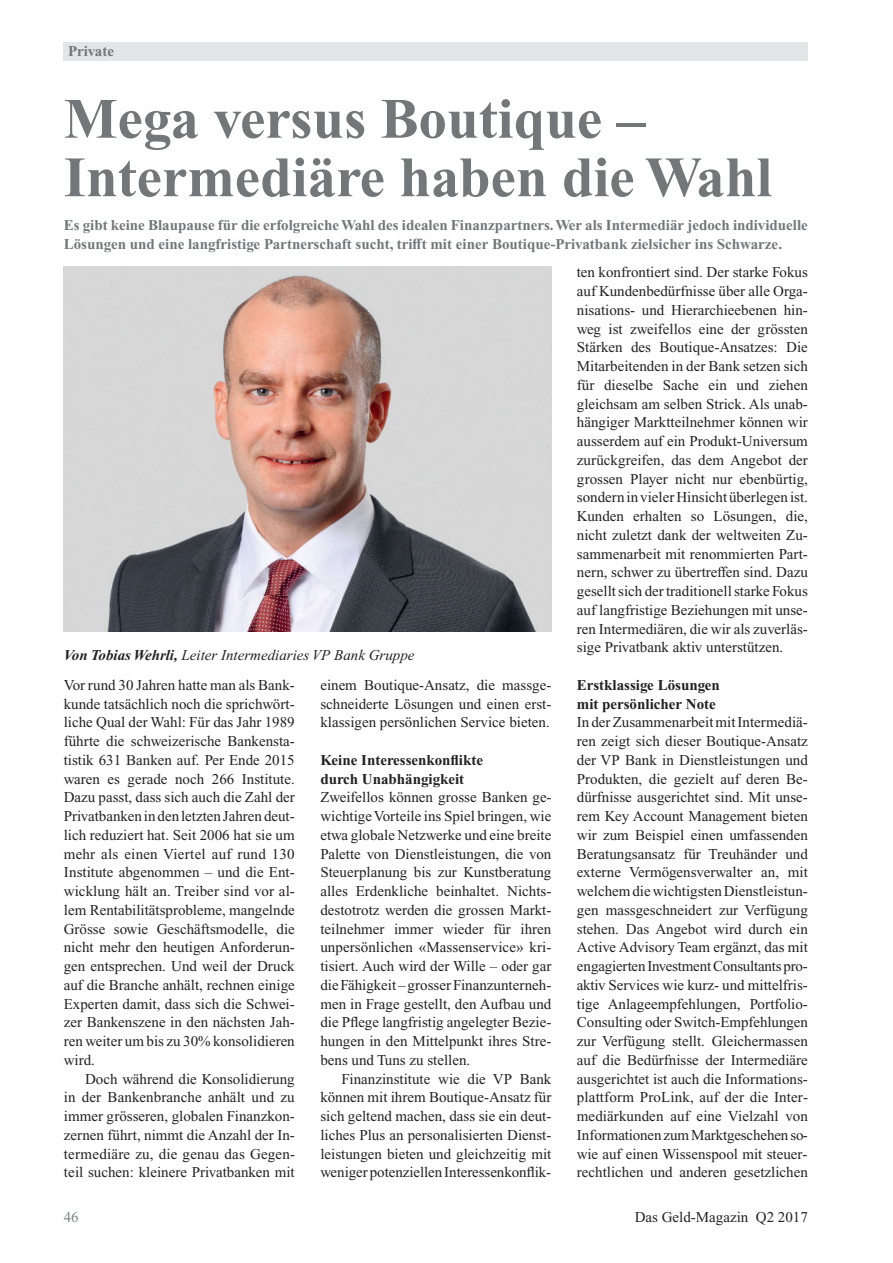
<style>
.page{position:relative;width:893px;height:1263px;background:#fff}
.page>*{position:absolute;margin:0;border:0;box-sizing:border-box;transform-origin:0 0}
.t1{font:700 57px/58.5px "Times New Roman PS Std";color:#74777a}
.t2{font:15px/18.8px "Times New Roman PS Std";color:#232122;text-align:justify}
.t3{font:700 15px/18.8px "Times New Roman PS Std";color:#74777a}
.t4{font:700 15px/18.8px "Times New Roman PS Std";color:#232122}
.t5{font:italic 15px "Times New Roman PS Std";color:#232122}
.t6{font:15px "Times New Roman PS Std";color:#7f8285}
.s1{font-weight:700}
</style>
<div class="page">
<div style="left:64px;top:43px;width:744px;height:18px;background:#e3e5e6"></div>
<img style="left:64px;top:267px;width:487px;height:364px">
<p class="t3" style="left:68px;top:44px;width:48px">Private</p>
<h1 class="t1" style="left:64px;top:96px;width:710px">Mega versus Boutique –<br>Intermediäre haben die Wahl</h1>
<p class="t3" style="left:64px;top:217px;width:746px">Es gibt keine Blaupause für die erfolgreiche Wahl des idealen Finanzpartners. Wer als Intermediär jedoch individuelle<br>Lösungen und eine langfristige Partnerschaft sucht, trifft mit einer Boutique-Privatbank zielsicher ins Schwarze.</p>
<p class="t5" style="left:64px;top:649px;width:352px"><span class="s1">Von Tobias Wehrli,</span> Leiter Intermediaries VP Bank Gruppe</p>
<p class="t2" style="left:64px;top:677px;width:233px">Vor rund 30 Jahren hatte man als Bank&shy;kunde tatsächlich noch die sprichwört&shy;liche Qual der Wahl: Für das Jahr 1989 führte die schweizerische Bankensta&shy;tistik 631 Banken auf. Per Ende 2015 waren es gerade noch 266 Institute.<br>Dazu passt, dass sich auch die Zahl der Privatbanken in den letzten Jahren deut&shy;lich reduziert hat. Seit 2006 hat sie um mehr als einen Viertel auf rund 130<br>Institute abgenommen – und die Ent&shy;wicklung hält an. Treiber sind vor al&shy;lem Rentabilitätsprobleme, mangelnde Grösse sowie Geschäftsmodelle, die nicht mehr den heutigen Anforderun&shy;gen entsprechen. Und weil der Druck auf die Branche anhält, rechnen einige Experten damit, dass sich die Schwei&shy;zer Bankenszene in den nächsten Jah&shy;ren weiter um bis zu 30% konsolidieren wird.</p>
<p class="t2" style="left:64px;top:1070px;width:233px;text-indent:21px">Doch während die Konsolidierung in der Bankenbranche anhält und zu immer grösseren, globalen Finanzkon&shy;zernen führt, nimmt die Anzahl der In&shy;termediäre zu, die genau das Gegen&shy;teil suchen: kleinere Privatbanken mit</p>
<p class="t2" style="left:320px;top:677px;width:233px">einem Boutique-Ansatz, die massge&shy;schneiderte Lösungen und einen erst&shy;klassigen persönlichen Service bieten.</p>
<p class="t4" style="left:320px;top:752px;width:164px">Keine Interessenkonflikte durch Unabhängigkeit</p>
<p class="t2" style="left:320px;top:789px;width:233px">Zweifellos können grosse Banken ge&shy;wichtige Vorteile ins Spiel bringen, wie etwa globale Netzwerke und eine breite Palette von Dienstleistungen, die von Steuerplanung bis zur Kunstberatung alles Erdenkliche beinhaltet. Nichts&shy;destotrotz werden die grossen Markt&shy;teilnehmer immer wieder für ihren unpersönlichen «Massenservice» kri&shy;tisiert. Auch wird der Wille – oder gar die Fähigkeit – grosser Finanzunterneh&shy;men in Frage gestellt, den Aufbau und die Pflege langfristig angelegter Bezie&shy;hungen in den Mittelpunkt ihres Stre&shy;bens und Tuns zu stellen.</p>
<p class="t2" style="left:320px;top:1070px;width:233px;text-indent:21px">Finanzinstitute wie die VP Bank können mit ihrem Boutique-Ansatz für sich geltend machen, dass sie ein deut&shy;liches Plus an personalisierten Dienst&shy;leistungen bieten und gleichzeitig mit weniger potenziellen Interessenkonflik-</p>
<p class="t2" style="left:577px;top:264px;width:233px">ten konfrontiert sind. Der starke Fokus auf Kundenbedürfnisse über alle Orga&shy;nisations- und Hierarchieebenen hin&shy;weg ist zweifellos eine der grössten Stärken des Boutique-Ansatzes: Die Mitarbeitenden in der Bank setzen sich für dieselbe Sache ein und ziehen gleichsam am selben Strick. Als unab&shy;hängiger Marktteilnehmer können wir ausserdem auf ein Produkt-Universum zurückgreifen, das dem Angebot der grossen Player nicht nur ebenbürtig, sondern in vieler Hinsicht überlegen ist.<br>Kunden erhalten so Lösungen, die, nicht zuletzt dank der weltweiten Zu&shy;sammenarbeit mit renommierten Part&shy;nern, schwer zu übertreffen sind. Dazu gesellt sich der traditionell starke Fokus auf langfristige Beziehungen mit unse&shy;ren Intermediären, die wir als zuverläs&shy;sige Privatbank aktiv unterstützen.</p>
<p class="t4" style="left:577px;top:677px;width:145px">Erstklassige Lösungen mit persönlicher Note</p>
<p class="t2" style="left:577px;top:714px;width:233px">In der Zusammenarbeit mit Intermediä&shy;ren zeigt sich dieser Boutique-Ansatz der VP Bank in Dienstleistungen und Produkten, die gezielt auf deren Be&shy;dürfnisse ausgerichtet sind. Mit unse&shy;rem Key Account Management bieten wir zum Beispiel einen umfassenden Beratungsansatz für Treuhänder und externe Vermögensverwalter an, mit welchem die wichtigsten Dienstleistun&shy;gen massgeschneidert zur Verfügung stehen. Das Angebot wird durch ein Active Advisory Team ergänzt, das mit engagierten Investment Consultants pro&shy;aktiv Services wie kurz- und mittelfris&shy;tige Anlageempfehlungen, Portfolio-Consulting oder Switch-Empfehlungen zur Verfügung stellt. Gleichermassen auf die Bedürfnisse der Intermediäre ausgerichtet ist auch die Informations&shy;plattform ProLink, auf der die Inter&shy;mediärkunden auf eine Vielzahl von Informationen zum Marktgeschehen so&shy;wie auf einen Wissenspool mit steuer&shy;rechtlichen und anderen gesetzlichen</p>
<p class="t6" style="left:64px;top:1212px;width:16px">46</p>
<p class="t2" style="left:635px;top:1209px;width:175px">Das Geld-Magazin Q2 2017</p>
</div>
